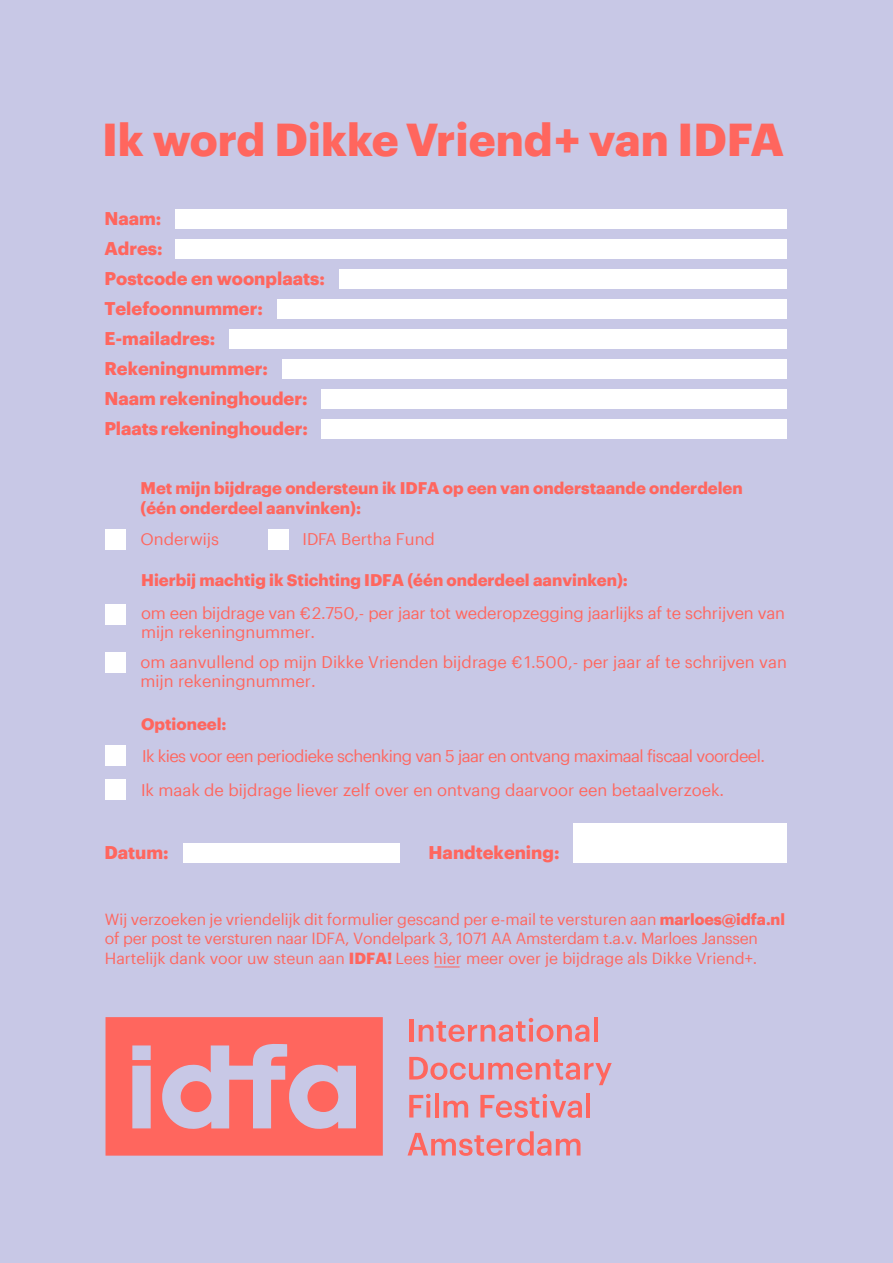
<style>
.page{position:relative;width:893px;height:1263px;background:#c8c8e6}
.page>*{position:absolute;margin:0;border:0;box-sizing:border-box;transform-origin:0 0}
.t1{font:700 45px "Graphik App";color:#ff665e}
.t2{font:700 18px/30px "Graphik App";color:#ff665e}
.t3{font:16.5px/19.5px "Graphik App";color:#ff665e}
.t4{font:700 16.5px/19.5px "Graphik App";color:#ff665e}
.t5{font:16.5px/33.8px "Graphik App";letter-spacing:-.035em;color:#ff665e}
.t6{font:15.75px/19.5px "Graphik App";letter-spacing:-.005em;color:#ff665e}
.t7{font:15.75px "Graphik App";color:#ff655e}
.s1{font-weight:700}
</style>
<div class="page">
<div style="left:176px;top:239px;width:611px;height:20px;background:#fff"></div>
<div style="left:175px;top:209px;width:612px;height:20px;background:#fff"></div>
<div style="left:339px;top:269px;width:448px;height:20px;background:#fff"></div>
<div style="left:277px;top:299px;width:510px;height:20px;background:#fff"></div>
<div style="left:229px;top:329px;width:558px;height:19px;background:#fff"></div>
<div style="left:282px;top:359px;width:505px;height:19px;background:#fff"></div>
<div style="left:322px;top:389px;width:465px;height:20px;background:#fff"></div>
<div style="left:322px;top:419px;width:465px;height:20px;background:#fff"></div>
<div style="left:183px;top:843px;width:216px;height:20px;background:#fff"></div>
<div style="left:573px;top:823px;width:214px;height:40px;background:#fff"></div>
<svg style="left:106px;top:1017px;width:277px;height:138px"></svg>
<div style="left:409px;top:1019px;width:5px;height:22px;background:#ff665e"></div>
<svg style="left:419px;top:1018px;width:170px;height:24px"></svg>
<hr style="left:594px;top:1017px;width:4px;height:24px;background:#ff665e">
<svg style="left:409px;top:1057px;width:203px;height:28px"></svg>
<svg style="left:409px;top:1094px;width:22px;height:23px"></svg>
<hr style="left:435px;top:1093px;width:4px;height:24px;background:#ff665e">
<svg style="left:443px;top:1100px;width:25px;height:17px"></svg>
<svg style="left:480px;top:1094px;width:102px;height:24px"></svg>
<hr style="left:586px;top:1093px;width:4px;height:24px;background:#ff665e">
<svg style="left:408px;top:1131px;width:172px;height:25px"></svg>
<div style="left:105px;top:745px;width:21px;height:21px;background:#fff"></div>
<div style="left:105px;top:779px;width:21px;height:21px;background:#fff"></div>
<div style="left:105px;top:652px;width:21px;height:20px;background:#fff"></div>
<div style="left:105px;top:604px;width:21px;height:20px;background:#fff"></div>
<div style="left:105px;top:530px;width:21px;height:20px;background:#fff"></div>
<div style="left:269px;top:530px;width:20px;height:20px;background:#fff"></div>
<h1 class="t1" style="left:102px;top:119px;width:683px">Ik word Dikke Vriend+ van IDFA</h1>
<p class="t2" style="left:104px;top:205px;width:222px">Naam:<br>Adres:<br>Postcode en woonplaats:<br>Telefoonnummer:<br>E-mailadres:<br>Rekeningnummer:<br>Naam rekeninghouder:<br>Plaats rekeninghouder:</p>
<p class="t4" style="left:141px;top:480px;width:604px">Met mĳn bĳdrage ondersteun ik IDFA op een van onderstaande onderdelen (één onderdeel aanvinken):</p>
<p class="t3" style="left:141px;top:530px;width:80px">Onderwĳs</p>
<p class="t3" style="left:303px;top:530px;width:134px">IDFA Bertha Fund</p>
<p class="t4" style="left:141px;top:571px;width:488px">Hierbĳ machtig ik Stichting IDFA (één onderdeel aanvinken):</p>
<p class="t3" style="left:141px;top:604px;width:645px">om een bĳdrage van € 2.750,- per jaar tot wederopzegging jaarlĳks af te schrĳven van mĳn rekeningnummer.</p>
<p class="t3" style="left:141px;top:653px;width:648px">om aanvullend op mĳn Dikke Vrienden bĳdrage €1.500,- per jaar af te schrĳven van mĳn rekeningnummer.</p>
<p class="t4" style="left:141px;top:715px;width:87px">Optioneel:</p>
<p class="t5" style="left:141px;top:740px;width:625px">Ik kies voor een periodieke schenking van 5 jaar en ontvang maximaal fiscaal voordeel.<br>Ik maak de bĳdrage liever zelf over en ontvang daarvoor een betaalverzoek.</p>
<p class="t2" style="left:105px;top:839px;width:66px">Datum:</p>
<p class="t2" style="left:429px;top:839px;width:133px">Handtekening:</p>
<p class="t6" style="left:105px;top:910px;width:682px">Wĳ verzoeken je vriendelĳk dit formulier gescand per e-mail te versturen aan <span class="s1">marloes@idfa.nl </span>of per post te versturen naar IDFA, Vondelpark 3, 1071 AA Amsterdam t.a.v. Marloes Janssen<br>Hartelĳk dank voor uw steun aan <span class="s1">IDFA!</span> Lees hier meer over je bĳdrage als Dikke Vriend+.</p>
<p class="t7" style="left:435px;top:947px;width:26px">____</p>
</div>
